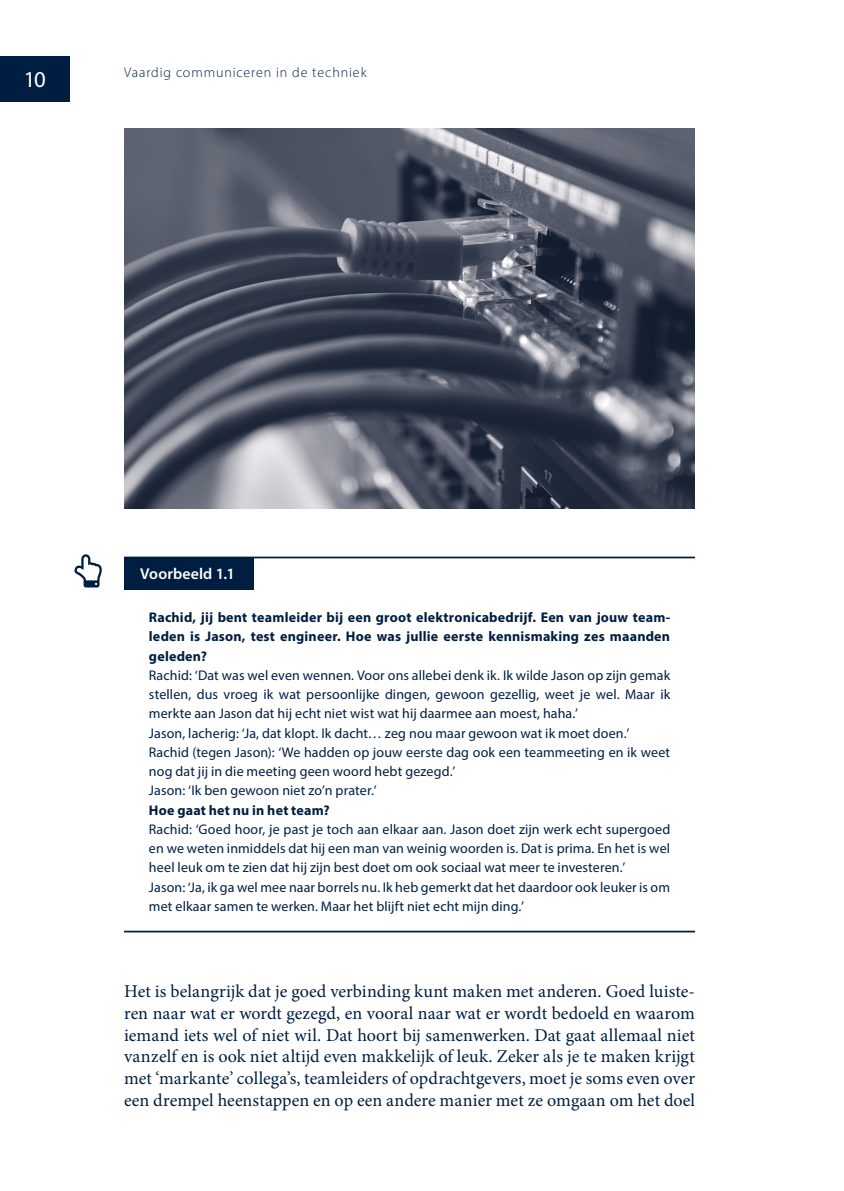
<style>
.page{position:relative;width:844px;height:1191px;background:#fff}
.page>*{position:absolute;margin:0;border:0;box-sizing:border-box;transform-origin:0 0}
.t1{font:22.75px "Myriad Pro";color:#fff}
.Platte_tekst{font:18.03px/21.9px "Minion Pro";color:#001e41;text-align:justify}
.H_Block_wit{font:600 15.75px "Myriad Pro";letter-spacing:.01em;color:#fff}
.voorbeeld_-_plat{font:14px/19.2px "Myriad Pro";letter-spacing:.01em;color:#001e41;text-align:justify}
.voorbeeld_-_plat-2{font:700 14px/19.2px "Myriad Pro";letter-spacing:.015em;color:#001e41;text-align:justify}
.t2{font:300 14px "Myriad Pro";letter-spacing:.06em;color:#001e41}
</style>
<div class="page">
<div style="left:0;top:56px;width:69px;height:45px;background:#001e41"></div>
<img style="left:124px;top:128px;width:570px;height:381px">
<hr style="left:124px;top:556px;width:570px;height:2px;background:#001e41">
<div style="left:124px;top:557px;width:129px;height:33px;background:#001e41"></div>
<svg style="left:74px;top:554px;width:28px;height:33px"></svg>
<hr style="left:124px;top:930px;width:570px;height:2px;background:#001e41">
<h1 class="t1" style="left:24px;top:65px;width:24px">10</h1>
<p class="t2" style="left:124px;top:64px;width:244px">Vaardig communiceren in de techniek</p>
<p class="H_Block_wit" style="left:140px;top:563px;width:96px">Voorbeeld 1.1</p>
<p class="voorbeeld_-_plat-2" style="left:149px;top:607px;width:522px">Rachid, jij bent teamleider bij een groot elektronicabedrijf. Een van jouw team&shy;leden is Jason, test engineer. Hoe was jullie eerste kennismaking zes maanden geleden?</p>
<p class="voorbeeld_-_plat" style="left:149px;top:665px;width:522px">Rachid: ‘Dat was wel even wennen. Voor ons allebei denk ik. Ik wilde Jason op zijn gemak stellen, dus vroeg ik wat persoonlijke dingen, gewoon gezellig, weet je wel. Maar ik merkte aan Jason dat hij echt niet wist wat hij daarmee aan moest, haha.’</p>
<p class="voorbeeld_-_plat" style="left:149px;top:723px;width:482px">Jason, lacherig: ‘Ja, dat klopt. Ik dacht… zeg nou maar gewoon wat ik moet doen.’</p>
<p class="voorbeeld_-_plat" style="left:149px;top:742px;width:522px">Rachid (tegen Jason): ‘We hadden op jouw eerste dag ook een teammeeting en ik weet nog dat jij in die meeting geen woord hebt gezegd.’</p>
<p class="voorbeeld_-_plat" style="left:149px;top:781px;width:229px">Jason: ‘Ik ben gewoon niet zo’n prater.’</p>
<p class="voorbeeld_-_plat-2" style="left:149px;top:800px;width:182px">Hoe gaat het nu in het team?</p>
<p class="voorbeeld_-_plat" style="left:149px;top:819px;width:522px">Rachid: ‘Goed hoor, je past je toch aan elkaar aan. Jason doet zijn werk echt supergoed en we weten inmiddels dat hij een man van weinig woorden is. Dat is prima. En het is wel heel leuk om te zien dat hij zijn best doet om ook sociaal wat meer te investeren.’</p>
<p class="voorbeeld_-_plat" style="left:149px;top:877px;width:522px">Jason: ‘Ja, ik ga wel mee naar borrels nu. Ik heb gemerkt dat het daardoor ook leuker is om met elkaar samen te werken. Maar het blijft niet echt mijn ding.’</p>
<p class="Platte_tekst" style="left:124px;top:980px;width:572px">Het is belangrijk dat je goed verbinding kunt maken met anderen. Goed luiste&shy;ren naar wat er wordt gezegd, en vooral naar wat er wordt bedoeld en waarom iemand iets wel of niet wil. Dat hoort bij samenwerken. Dat gaat allemaal niet vanzelf en is ook niet altijd even makkelijk of leuk. Zeker als je te maken krijgt met ‘markante’ collega’s, teamleiders of opdrachtgevers, moet je soms even over een drempel heenstappen en op een andere manier met ze omgaan om het doel</p>
</div>
